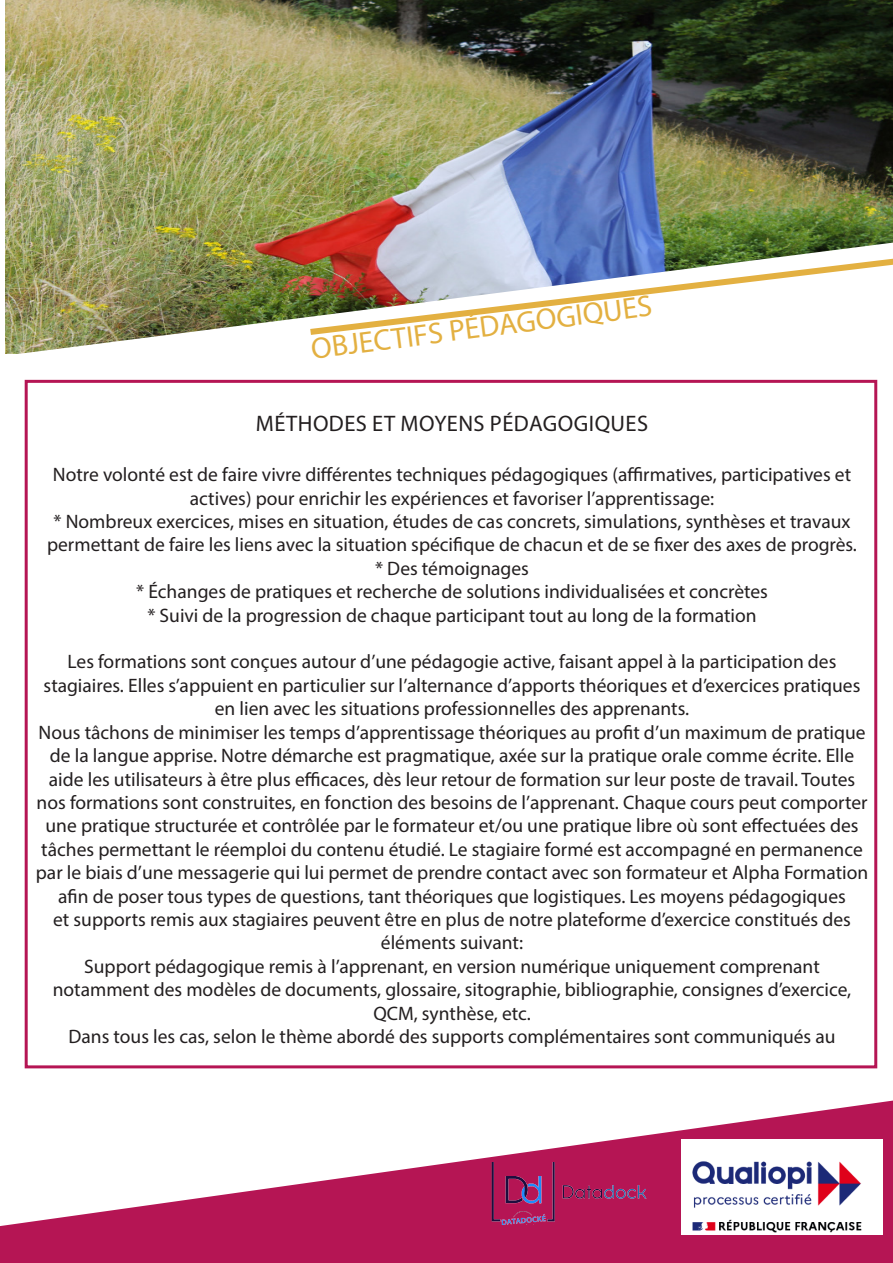
<style>
.page{position:relative;width:893px;height:1263px;background:#fff}
.page>*{position:absolute;margin:0;border:0;box-sizing:border-box;transform-origin:0 0}
.t1{font:30px "Myriad Pro";color:#e3b041}
.t2{font:22.5px "Myriad Pro";letter-spacing:.02em;color:#231f20}
.t3{font:19.5px/23.4px "Myriad Pro";color:#231f20;text-align:center}
</style>
<div class="page">
<img style="left:6px;top:0;width:887px;height:243px">
<img style="left:5px;top:243px;width:885px;height:232px">
<svg style="left:304px;top:253px;width:589px;height:86px"></svg>
<div style="left:25px;top:380px;width:852px;height:688px;border:3px solid #b51554"></div>
<svg style="left:0;top:1100px;width:893px;height:163px;fill:#b51554"></svg>
<img style="left:681px;top:1139px;width:201px;height:95px">
<img style="left:479px;top:1163px;width:176px;height:62px">
<p class="t1" style="left:309px;top:330px;width:345px;rotate:-7deg">OBJECTIFS PÉDAGOGIQUES</p>
<p class="t2" style="left:256px;top:409px;width:394px">MÉTHODES ET MOYENS PÉDAGOGIQUES</p>
<p class="t3" style="left:53px;top:463px;width:800px">Notre volonté est de faire vivre différentes techniques pédagogiques (affirmatives, participatives et actives) pour enrichir les expériences et favoriser l’apprentissage:</p>
<p class="t3" style="left:47px;top:509px;width:811px">* Nombreux exercices, mises en situation, études de cas concrets, simulations, synthèses et travaux permettant de faire les liens avec la situation spécifique de chacun et de se fixer des axes de progrès. * Des témoignages<br>* Échanges de pratiques et recherche de solutions individualisées et concrètes<br>* Suivi de la progression de chaque participant tout au long de la formation</p>
<p class="t3" style="left:44px;top:650px;width:818px">Les formations sont conçues autour d’une pédagogie active, faisant appel à la participation des stagiaires. Elles s’appuient en particulier sur l’alternance d’apports théoriques et d’exercices pratiques en lien avec les situations professionnelles des apprenants.</p>
<p class="t3" style="left:36px;top:720px;width:834px">Nous tâchons de minimiser les temps d’apprentissage théoriques au profit d’un maximum de pratique de la langue apprise. Notre démarche est pragmatique, axée sur la pratique orale comme écrite. Elle aide les utilisateurs à être plus efficaces, dès leur retour de formation sur leur poste de travail. Toutes nos formations sont construites, en fonction des besoins de l’apprenant. Chaque cours peut comporter une pratique structurée et contrôlée par le formateur et/ou une pratique libre où sont effectuées des tâches permettant le réemploi du contenu étudié. Le stagiaire formé est accompagné en permanence par le biais d’une messagerie qui lui permet de prendre contact avec son formateur et Alpha Formation afin de poser tous types de questions, tant théoriques que logistiques. Les moyens pédagogiques<br>et supports remis aux stagiaires peuvent être en plus de notre plateforme d’exercice constitués des éléments suivant:<br>Support pédagogique remis à l’apprenant, en version numérique uniquement comprenant notamment des modèles de documents, glossaire, sitographie, bibliographie, consignes d’exercice, QCM, synthèse, etc.<br>Dans tous les cas, selon le thème abordé des supports complémentaires sont communiqués au</p>
</div>
